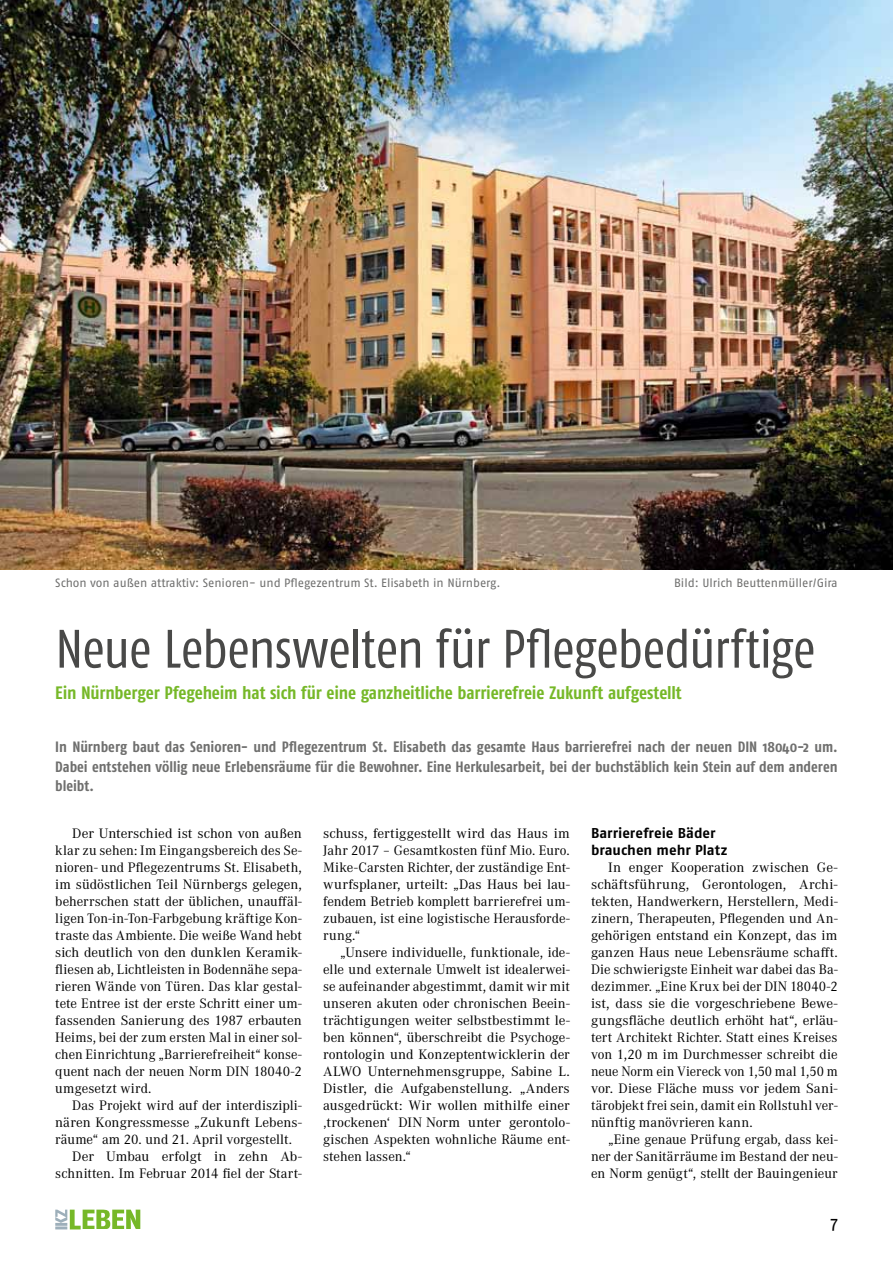
<style>
.page{position:relative;width:893px;height:1263px;background:#fff}
.page>*{position:absolute;margin:0;border:0;box-sizing:border-box;transform-origin:0 0}
.t1{font:condensed 54px "Fago OT";letter-spacing:-.015em;color:#494948}
.t2{font:700 condensed 18px "Fago OT";letter-spacing:-.01em;color:#76b828}
.t3{font:18px "Fago OT";color:#000}
.t4{font:700 condensed 15px/19.5px "Fago OT";color:#6f6f6e;text-align:justify}
.t5{font:14.25px/17px "Corporate A";color:#000;text-align:justify}
.t6{font:700 14.25px/17px "Fago OT";color:#000}
.t7{font:12px "Fago OT";letter-spacing:-.005em;color:#6f6f6e}
</style>
<div class="page">
<svg style="left:55px;top:1209px;width:85px;height:20px"></svg>
<img style="left:0;top:0;width:893px;height:570px">
<p class="t7" style="left:55px;top:575px;width:447px">Schon von außen attraktiv: Senioren- und Pflegezentrum St. Elisabeth in Nürnberg.</p>
<p class="t7" style="left:674px;top:575px;width:165px">Bild: Ulrich Beuttenmüller/Gira</p>
<h1 class="t1" style="left:55px;top:616px;width:762px">Neue Lebenswelten für Pflegebedürftige</h1>
<p class="t2" style="left:55px;top:681px;width:628px">Ein Nürnberger Pfegeheim hat sich für eine ganzheitliche barrierefreie Zukunft aufgestellt</p>
<p class="t4" style="left:55px;top:737px;width:784px">In Nürnberg baut das Senioren- und Pflegezentrum St. Elisabeth das gesamte Haus barrierefrei nach der neuen DIN 18040-2 um.<br>Dabei entstehen völlig neue Erlebensräume für die Bewohner. Eine Herkulesarbeit, bei der buchstäblich kein Stein auf dem anderen bleibt.</p>
<p class="t5" style="left:55px;top:825px;width:248px;text-indent:17px">Der Unterschied ist schon von außen klar zu sehen: Im Eingangsbereich des Se&shy;nioren- und Pflegezentrums St. Elisabeth, im südöstlichen Teil Nürnbergs gelegen, beherrschen statt der üblichen, unauffäl&shy;ligen Ton-in-Ton-Farbgebung kräftige Kon&shy;traste das Ambiente. Die weiße Wand hebt sich deutlich von den dunklen Keramik&shy;fliesen ab, Lichtleisten in Bodennähe sepa&shy;rieren Wände von Türen. Das klar gestal&shy;tete Entree ist der erste Schritt einer um&shy;fassenden Sanierung des 1987 erbauten Heims, bei der zum ersten Mal in einer sol&shy;chen Einrichtung „Barrierefreiheit“ konse&shy;quent nach der neuen Norm DIN 18040-2 umgesetzt wird.</p>
<p class="t5" style="left:72px;top:1097px;width:231px">Das Projekt wird auf der interdiszipli-</p>
<p class="t5" style="left:55px;top:1114px;width:248px">nären Kongressmesse „Zukunft Lebens-</p>
<p class="t5" style="left:55px;top:1131px;width:238px">räume“ am 20. und 21. April vorgestellt.</p>
<p class="t5" style="left:72px;top:1148px;width:231px">Der Umbau erfolgt in zehn Ab-</p>
<p class="t5" style="left:55px;top:1165px;width:248px">schnitten. Im Februar 2014 fiel der Start-</p>
<p class="t6" style="left:591px;top:824px;width:138px">Barrierefreie Bäder brauchen mehr Platz</p>
<p class="t5" style="left:591px;top:859px;width:248px;text-indent:17px">In enger Kooperation zwischen Ge&shy;schäftsführung, Gerontologen, Archi&shy;tekten, Handwerkern, Herstellern, Medi&shy;zinern, Therapeuten, Pflegenden und An&shy;gehörigen entstand ein Konzept, das im ganzen Haus neue Lebensräume schafft.<br>Die schwierigste Einheit war dabei das Ba&shy;dezimmer. „Eine Krux bei der DIN 18040-2 ist, dass sie die vorgeschriebene Bewe&shy;gungsfläche deutlich erhöht hat“, erläu&shy;tert Architekt Richter. Statt eines Kreises von 1,20 m im Durchmesser schreibt die neue Norm ein Viereck von 1,50 mal 1,50 m vor. Diese Fläche muss vor jedem Sani&shy;tärobjekt frei sein, damit ein Rollstuhl ver&shy;nünftig manövrieren kann.</p>
<p class="t5" style="left:591px;top:1131px;width:248px;text-indent:17px">„Eine genaue Prüfung ergab, dass kei&shy;ner der Sanitärräume im Bestand der neu&shy;en Norm genügt“, stellt der Bauingenieur</p>
<p class="t5" style="left:323px;top:825px;width:248px">schuss, fertiggestellt wird das Haus im Jahr 2017 – Gesamtkosten fünf Mio. Euro.<br>Mike-Carsten Richter, der zuständige Ent&shy;wurfsplaner, urteilt: „Das Haus bei lau&shy;fendem Betrieb komplett barrierefrei um&shy;zubauen, ist eine logistische Herausforde&shy;rung.“</p>
<p class="t5" style="left:323px;top:944px;width:248px;text-indent:17px">„Unsere individuelle, funktionale, ide&shy;elle und externale Umwelt ist idealerwei&shy;se aufeinander abgestimmt, damit wir mit unseren akuten oder chronischen Beein&shy;trächtigungen weiter selbstbestimmt le&shy;ben können“, überschreibt die Psychoge&shy;rontologin und Konzeptentwicklerin der ALWO Unternehmensgruppe, Sabine L.<br>Distler, die Aufgabenstellung. „Anders ausgedrückt: Wir wollen mithilfe einer ‚trockenen‘ DIN Norm unter gerontolo&shy;gischen Aspekten wohnliche Räume ent&shy;stehen lassen.“</p>
<p class="t3" style="left:830px;top:1212px;width:9px">7</p>
</div>
